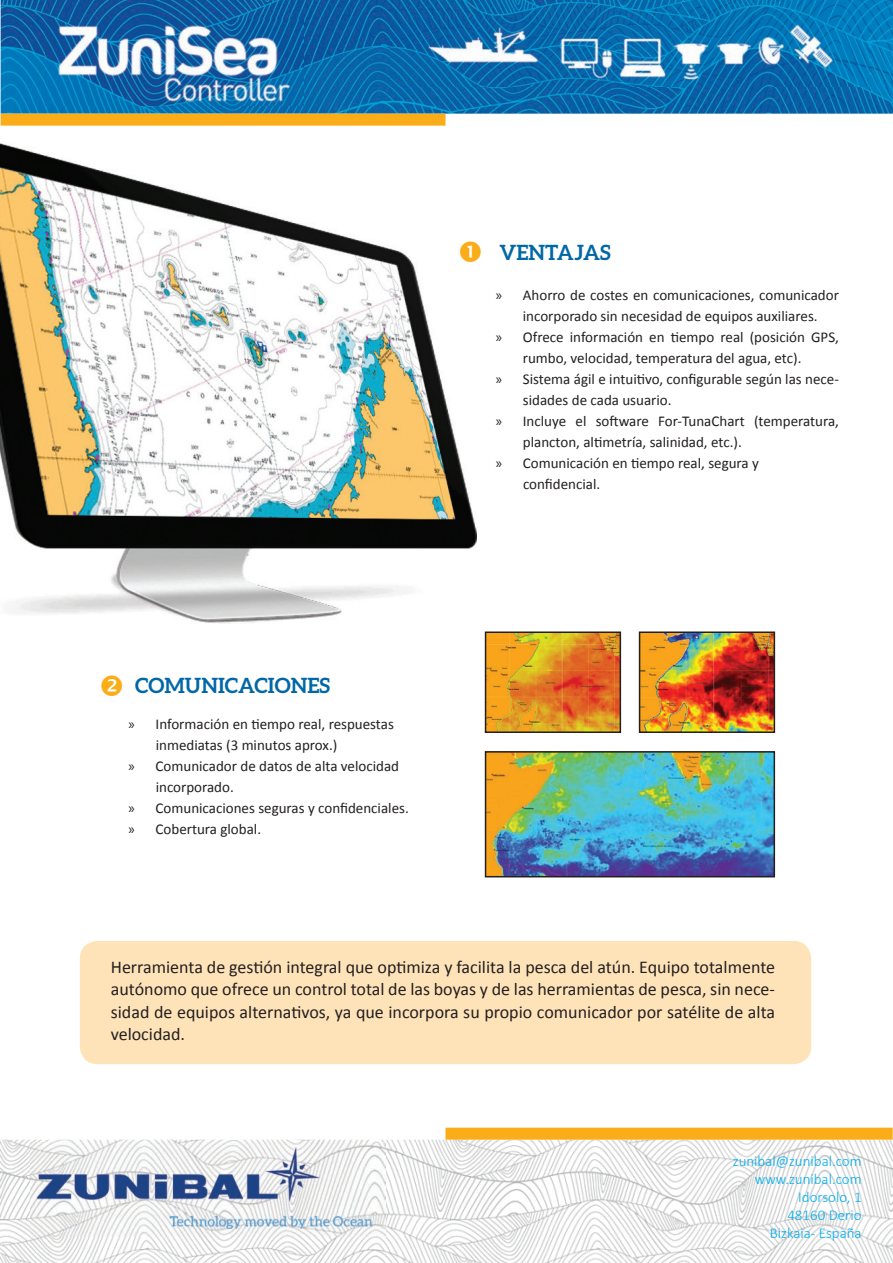
<style>
.page{position:relative;width:893px;height:1263px;background:#fff}
.page>*{position:absolute;margin:0;border:0;box-sizing:border-box;transform-origin:0 0}
.t1{font:700 21px "Aleo";color:#0167a6}
.t2{font:18px/22.5px "Calibri";color:#231f20;text-align:justify}
.t3{font:15px "Calibri";color:#231f20}
.t4{font:300 15px/18px "Calibri";color:#00aeef;text-align:right}
.s1{font-family:"Myriad Pro"}
</style>
<div class="page">
<img style="left:0;top:143px;width:477px;height:481px">
<img style="left:0;top:1140px;width:893px;height:123px">
<div style="left:445px;top:1128px;width:448px;height:12px;background:#faad19"></div>
<img style="left:31px;top:1143px;width:354px;height:93px">
<img style="left:1px;top:0;width:892px;height:114px">
<div style="left:80px;top:941px;width:731px;height:123px;background:#fee3b9;border-radius:18px"></div>
<div style="left:1px;top:114px;width:444px;height:12px;background:#faad19"></div>
<img style="left:45px;top:20px;width:258px;height:86px">
<img style="left:390px;top:18px;width:481px;height:68px">
<img style="left:488px;top:754px;width:284px;height:120px">
<div style="left:485px;top:751px;width:290px;height:126px;border:2px solid #231f20"></div>
<img style="left:642px;top:634px;width:130px;height:96px">
<div style="left:639px;top:631px;width:136px;height:102px;border:2px solid #231f20"></div>
<img style="left:488px;top:634px;width:130px;height:96px">
<div style="left:485px;top:631px;width:136px;height:102px;border:2px solid #231f20"></div>
<svg style="left:460px;top:241px;width:17px;height:21px"></svg>
<h1 class="t1" style="left:135px;top:673px;width:196px">COMUNICACIONES</h1>
<p class="t3" style="left:129px;top:715px;width:267px"><span class="s1">»</span> Información en tiempo real, respuestas</p>
<p class="t3" style="left:156px;top:736px;width:183px">inmediatas (3 minutos aprox.)</p>
<p class="t3" style="left:129px;top:757px;width:272px"><span class="s1">»</span> Comunicador de datos de alta velocidad</p>
<p class="t3" style="left:156px;top:778px;width:80px">incorporado.</p>
<p class="t3" style="left:129px;top:799px;width:282px"><span class="s1">»</span> Comunicaciones seguras y confidenciales.</p>
<p class="t3" style="left:129px;top:820px;width:134px"><span class="s1">»</span> Cobertura global.</p>
<h1 class="t1" style="left:499px;top:240px;width:113px">VENTAJAS</h1>
<p class="t3" style="left:496px;top:286px;width:345px"><span class="s1">»</span> Ahorro de costes en comunicaciones, comunicador</p>
<p class="t3" style="left:523px;top:307px;width:296px">incorporado sin necesidad de equipos auxiliares.</p>
<p class="t3" style="left:496px;top:328px;width:345px"><span class="s1">»</span> Ofrece información en tiempo real (posición GPS,</p>
<p class="t3" style="left:523px;top:349px;width:280px">rumbo, velocidad, temperatura del agua, etc).</p>
<p class="t3" style="left:496px;top:370px;width:345px"><span class="s1">»</span> Sistema ágil e intuitivo, configurable según las nece-</p>
<p class="t3" style="left:523px;top:391px;width:150px">sidades de cada usuario.</p>
<p class="t3" style="left:496px;top:412px;width:345px"><span class="s1">»</span> Incluye el software For-TunaChart (temperatura,</p>
<p class="t3" style="left:523px;top:433px;width:220px">plancton, altimetría, salinidad, etc.).</p>
<p class="t3" style="left:496px;top:454px;width:265px"><span class="s1">»</span> Comunicación en tiempo real, segura y</p>
<p class="t3" style="left:523px;top:475px;width:79px">confidencial.</p>
<p class="t2" style="left:111px;top:955px;width:666px">Herramienta de gestión integral que optimiza y facilita la pesca del atún. Equipo totalmente autónomo que ofrece un control total de las boyas y de las herramientas de pesca, sin nece&shy;sidad de equipos alternativos, ya que incorpora su propio comunicador por satélite de alta velocidad.</p>
<p class="t4" style="left:733px;top:1151px;width:130px">zunibal@zunibal.com www.zunibal.com<br>Idorsolo, 1<br>48160 Derio<br>Bizkaia- España</p>
</div>
